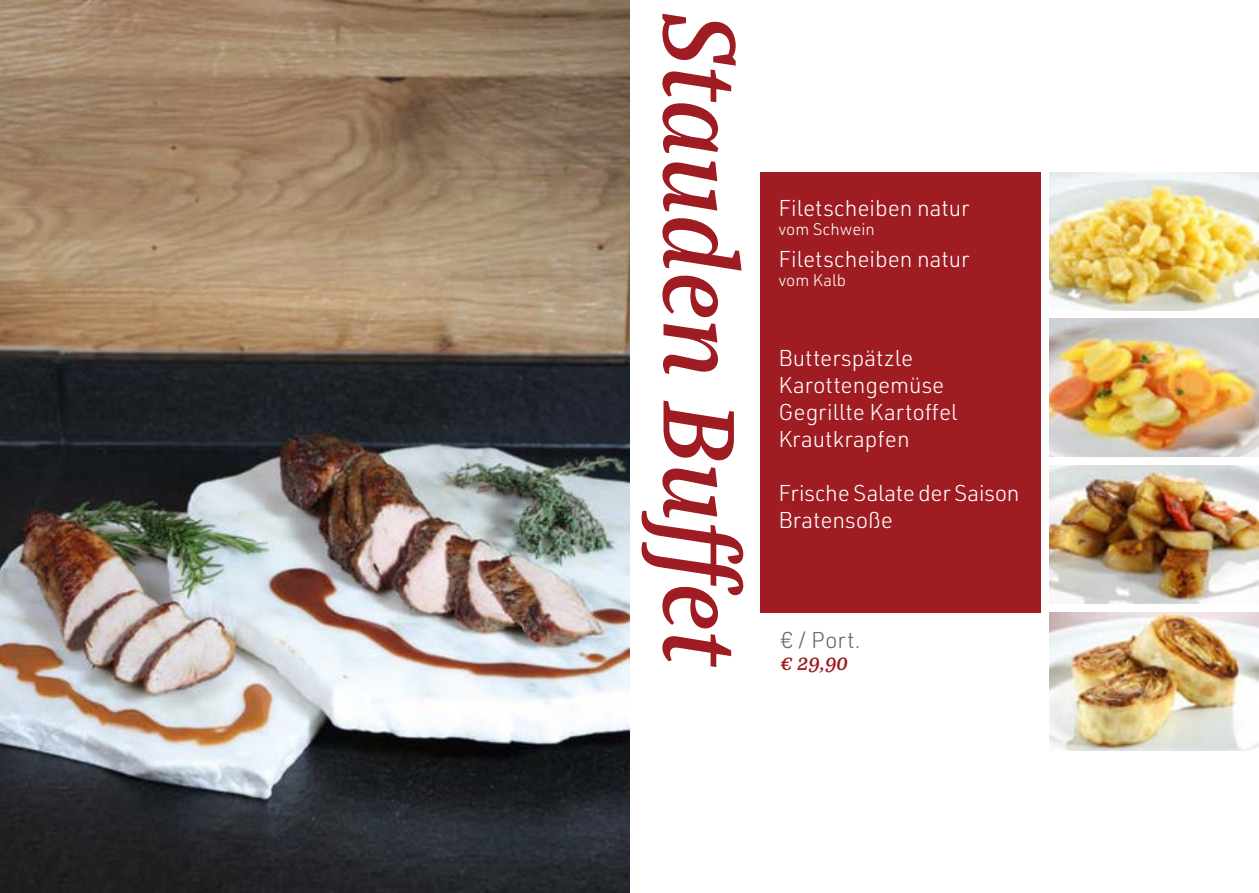
<style>
.page{position:relative;width:1259px;height:893px;background:#fff}
.page>*{position:absolute;margin:0;border:0;box-sizing:border-box;transform-origin:0 0}
.t1{font:italic 600 109.95px "Bagatela";color:#9f1c22}
.t2{font:300 22.5px/27px "URWDIN";color:#fff}
.t3{font:300 22.5px "URWDIN";color:#69696c}
.t4{font:italic 600 22.5px "Bagatela";color:#9f1c22}
.t5{font:300 16.5px "URWDIN";color:#fff}
</style>
<div class="page">
<img style="left:0;top:0;width:629px;height:893px">
<div style="left:760px;top:172px;width:280px;height:440px;background:#9f1c22"></div>
<img style="left:1049px;top:612px;width:210px;height:138px">
<img style="left:1049px;top:172px;width:210px;height:138px">
<img style="left:1049px;top:319px;width:210px;height:138px">
<img style="left:1049px;top:465px;width:210px;height:138px">
<h1 class="t1" style="left:773px;top:13px;width:656px;rotate:90deg">Stauden Buffet</h1>
<p class="t2" style="left:778px;top:194px;width:193px">Filetscheiben natur</p>
<p class="t5" style="left:778px;top:219px;width:98px">vom Schwein</p>
<p class="t2" style="left:778px;top:245px;width:193px">Filetscheiben natur</p>
<p class="t5" style="left:778px;top:270px;width:69px">vom Kalb</p>
<p class="t2" style="left:778px;top:344px;width:181px">Butterspätzle<br>Karottengemüse<br>Gegrillte Kartoffel<br>Krautkrapfen</p>
<p class="t2" style="left:778px;top:479px;width:243px">Frische Salate der Saison<br>Bratensoße</p>
<p class="t3" style="left:781px;top:625px;width:81px">€ / Port.</p>
<p class="t4" style="left:781px;top:648px;width:68px">€ 29,90</p>
</div>
